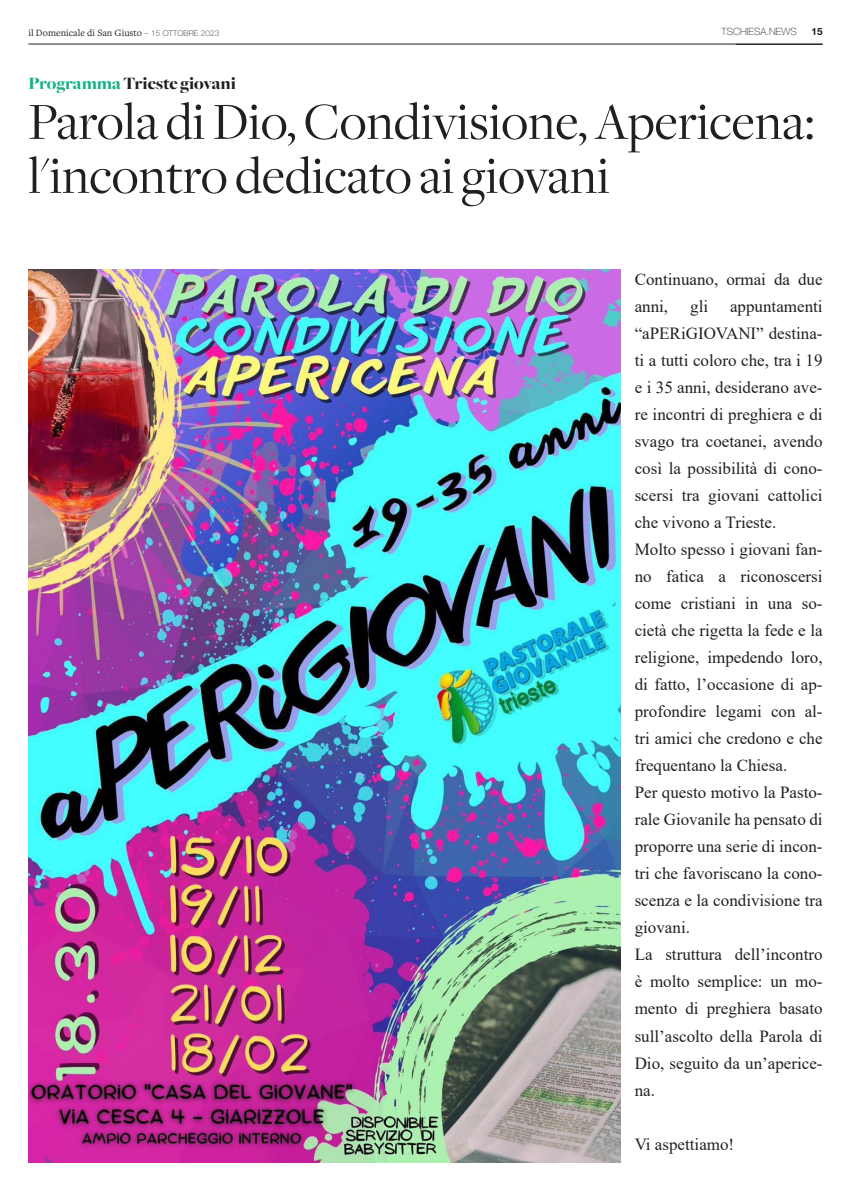
<style>
.page{position:relative;width:851px;height:1191px;background:#fff}
.page>*{position:absolute;margin:0;border:0;box-sizing:border-box;transform-origin:0 0}
.t1{font:54px "Freight Disp";color:#231f20}
.t2{font:900 18px "Freight Big";letter-spacing:-.005em;color:#231f20}
.t3{font:17px/27px "Times New Roman";color:#231f20;text-align:justify}
.t4{font:10px "Freight Text Pro";color:#231f20}
.t5{font:100 10px "Helvetica Neue LT Std";color:#231f20}
.t6{font:700 10px "Helvetica Neue LT Std";color:#231f20}
.s1{font-family:"Helvetica Neue LT Std";font-weight:100;font-size:8px}
.s2{color:#12b385}
</style>
<div class="page">
<hr style="left:28px;top:44px;width:794px;height:1px;background:#231f20">
<img style="left:28px;top:269px;width:592px;height:893px">
<p class="t4" style="left:28px;top:26px;width:192px">il Domenicale di San Giusto <span class="s1">– 15 OTTOBRE 2023</span></p>
<p class="t5" style="left:721px;top:26px;width:77px">TSCHIESA.NEWS</p>
<p class="t6" style="left:811px;top:26px;width:13px">15</p>
<p class="t2" style="left:28px;top:74px;width:209px"><span class="s2">Programma</span> Trieste giovani</p>
<p class="t1" style="left:28px;top:92px;width:787px">Parola di Dio, Condivisione, Apericena:</p>
<p class="t1" style="left:28px;top:146px;width:582px">l'incontro dedicato ai giovani</p>
<p class="t3" style="left:634px;top:265px;width:189px">Continuano, ormai da due anni,</p>
<p class="t3" style="left:634px;top:292px;width:189px;text-indent:95px">appuntamenti “aPERiGIOVANI” destina&shy;ti a tutti coloro che, tra i 19 e i 35 anni, desiderano ave&shy;re incontri di preghiera e di svago tra coetanei, avendo così la possibilità di cono&shy;scersi tra giovani cattolici che vivono a Trieste.</p>
<p class="t3" style="left:634px;top:535px;width:189px">Molto spesso i giovani fan&shy;no fatica a riconoscersi come cristiani in una so&shy;cietà che rigetta la fede e la religione, impedendo loro, di fatto, l’occasione di ap&shy;profondire legami con al&shy;tri amici che credono e che frequentano la Chiesa.</p>
<p class="t3" style="left:634px;top:778px;width:189px">Per questo motivo la Pasto&shy;rale Giovanile ha pensato di proporre una serie di incon&shy;tri che favoriscano la cono&shy;scenza e la condivisione tra giovani.</p>
<p class="t3" style="left:634px;top:940px;width:189px">La struttura dell’incontro è molto semplice: un mo&shy;mento di preghiera basato sull’ascolto della Parola di Dio, seguito da un’aperice&shy;na.</p>
<p class="t3" style="left:690px;top:292px;width:19px">gli</p>
<p class="t3" style="left:634px;top:1129px;width:101px">Vi aspettiamo!</p>
</div>
